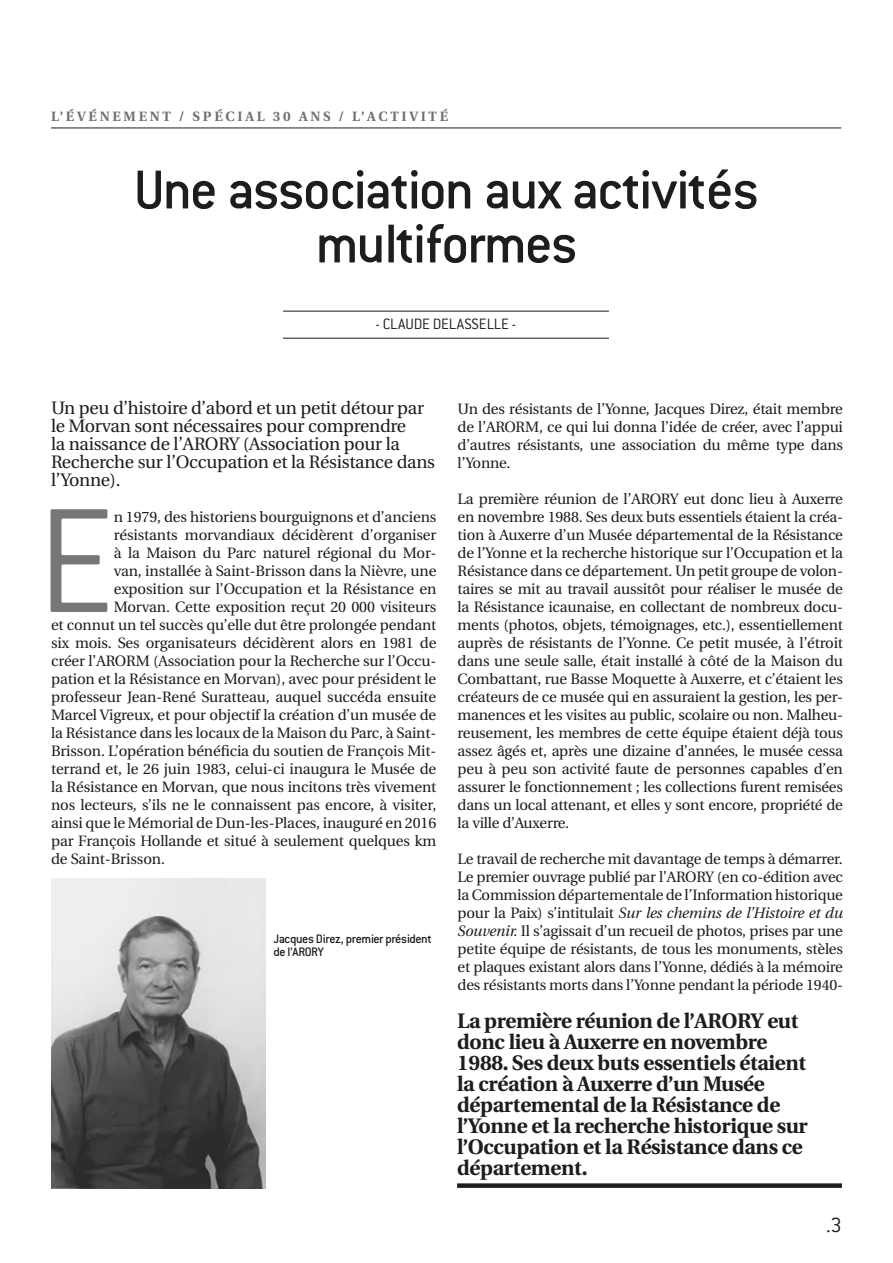
<style>
.page{position:relative;width:893px;height:1263px;background:#fff}
.page>*{position:absolute;margin:0;border:0;box-sizing:border-box;transform-origin:0 0}
.t1{font:500 60px/54px "Conduit ITC";letter-spacing:-.03em;color:#1d1d1b;text-align:center}
.t2{font:300 22.5px "Conduit ITC";color:#1d1d1b}
.t3{font:700 21px/21px "Utopia";letter-spacing:-.015em;color:#1d1d1b}
.t4{font:18px/18px "Utopia";letter-spacing:-.015em;color:#1d1d1b}
.t5{font:300 16.5px "Conduit ITC";color:#1d1d1b}
.t6{font:15px/18px "Utopia";letter-spacing:-.01em;color:#1d1d1b;text-align:justify}
.t7{font:500 13.5px/13.5px "Conduit ITC";letter-spacing:-.03em;color:#1d1d1b}
.t8{font:700 13.5px "Utopia";letter-spacing:.2em;color:#70706f}
.s1{font-style:italic}
</style>
<div class="page">
<hr style="left:51px;top:128px;width:790px;height:1px;background:#1d1d1b">
<div style="left:457px;top:1183px;width:385px;height:5px;background:#1d1d1b"></div>
<hr style="left:283px;top:311px;width:326px;height:1px;background:#1d1d1b">
<hr style="left:283px;top:338px;width:326px;height:1px;background:#1d1d1b">
<img style="left:51px;top:878px;width:215px;height:310px">
<svg style="left:51px;top:509px;width:56px;height:103px"></svg>
<p class="t8" style="left:51px;top:108px;width:399px">L’ÉVÉNEMENT / SPÉCIAL 30 ANS / L’ACTIVITÉ</p>
<h1 class="t1" style="left:134px;top:162px;width:627px">Une association aux activités multiformes</h1>
<p class="t5" style="left:376px;top:315px;width:142px">- CLAUDE DELASSELLE -</p>
<p class="t4" style="left:51px;top:399px;width:386px">Un peu d’histoire d’abord et un petit détour par le Morvan sont nécessaires pour comprendre<br>la naissance de l’ARORY (Association pour la Recherche sur l’Occupation et la Résistance dans l’Yonne).</p>
<p class="t6" style="left:114px;top:508px;width:324px">n 1979, des historiens bourguignons et d’anciens</p>
<p class="t6" style="left:114px;top:526px;width:324px">résistants morvandiaux décidèrent d’organiser</p>
<p class="t6" style="left:114px;top:544px;width:324px">à la Maison du Parc naturel régional du Mor-</p>
<p class="t6" style="left:114px;top:562px;width:324px">van, installée à Saint-Brisson dans la Nièvre, une</p>
<p class="t6" style="left:114px;top:580px;width:324px">exposition sur l’Occupation et la Résistance en</p>
<p class="t6" style="left:114px;top:598px;width:324px">Morvan. Cette exposition reçut 20 000 visiteurs</p>
<p class="t6" style="left:51px;top:616px;width:387px">et connut un tel succès qu’elle dut être prolongée pendant</p>
<p class="t6" style="left:51px;top:634px;width:387px">six mois. Ses organisateurs décidèrent alors en 1981 de</p>
<p class="t6" style="left:51px;top:652px;width:387px">créer l’ARORM (Association pour la Recherche sur l’Occu-</p>
<p class="t6" style="left:51px;top:670px;width:387px">pation et la Résistance en Morvan), avec pour président le</p>
<p class="t6" style="left:51px;top:688px;width:387px">professeur Jean-René Suratteau, auquel succéda ensuite</p>
<p class="t6" style="left:51px;top:706px;width:387px">Marcel Vigreux, et pour objectif la création d’un musée de</p>
<p class="t6" style="left:51px;top:724px;width:387px">la Résistance dans les locaux de la Maison du Parc, à Saint-</p>
<p class="t6" style="left:51px;top:742px;width:387px">Brisson. L’opération bénéficia du soutien de François Mit-</p>
<p class="t6" style="left:51px;top:760px;width:387px">terrand et, le 26 juin 1983, celui-ci inaugura le Musée de</p>
<p class="t6" style="left:51px;top:778px;width:387px">la Résistance en Morvan, que nous incitons très vivement</p>
<p class="t6" style="left:51px;top:796px;width:387px">nos lecteurs, s’ils ne le connaissent pas encore, à visiter,</p>
<p class="t6" style="left:51px;top:814px;width:387px">ainsi que le Mémorial de Dun-les-Places, inauguré en 2016</p>
<p class="t6" style="left:51px;top:832px;width:387px">par François Hollande et situé à seulement quelques km</p>
<p class="t6" style="left:51px;top:850px;width:116px">de Saint-Brisson.</p>
<p class="t7" style="left:273px;top:931px;width:160px">Jacques Direz, premier président de l’ARORY</p>
<p class="t6" style="left:458px;top:400px;width:387px">Un des résistants de l’Yonne, Jacques Direz, était membre de l’ARORM, ce qui lui donna l’idée de créer, avec l’appui d’autres résistants, une association du même type dans l’Yonne.</p>
<p class="t6" style="left:458px;top:490px;width:387px">La première réunion de l’ARORY eut donc lieu à Auxerre en novembre 1988. Ses deux buts essentiels étaient la créa&shy;tion à Auxerre d’un Musée départemental de la Résistance de l’Yonne et la recherche historique sur l’Occupation et la Résistance dans ce département. Un petit groupe de volon&shy;taires se mit au travail aussitôt pour réaliser le musée de la Résistance icaunaise, en collectant de nombreux docu&shy;ments (photos, objets, témoignages, etc.), essentiellement auprès de résistants de l’Yonne. Ce petit musée, à l’étroit dans une seule salle, était installé à côté de la Maison du Combattant, rue Basse Moquette à Auxerre, et c’étaient les créateurs de ce musée qui en assuraient la gestion, les per&shy;manences et les visites au public, scolaire ou non. Malheu&shy;reusement, les membres de cette équipe étaient déjà tous assez âgés et, après une dizaine d’années, le musée cessa peu à peu son activité faute de personnes capables d’en assurer le fonctionnement ; les collections furent remisées dans un local attenant, et elles y sont encore, propriété de la ville d’Auxerre.</p>
<p class="t6" style="left:458px;top:850px;width:387px">Le travail de recherche mit davantage de temps à démarrer.<br>Le premier ouvrage publié par l’ARORY (en co-édition avec la Commission départementale de l’Information historique pour la Paix) s’intitulait <span class="s1">Sur les chemins de l’Histoire et du Souvenir.</span> Il s’agissait d’un recueil de photos, prises par une petite équipe de résistants, de tous les monuments, stèles et plaques existant alors dans l’Yonne, dédiés à la mémoire des résistants morts dans l’Yonne pendant la période 1940-</p>
<p class="t3" style="left:457px;top:1010px;width:352px">La première réunion de l’ARORY eut donc lieu à Auxerre en novembre<br>1988. Ses deux buts essentiels étaient la création à Auxerre d’un Musée départemental de la Résistance de l’Yonne et la recherche historique sur l’Occupation et la Résistance dans ce département.</p>
<h2 class="t2" style="left:826px;top:1213px;width:17px">.3</h2>
</div>
